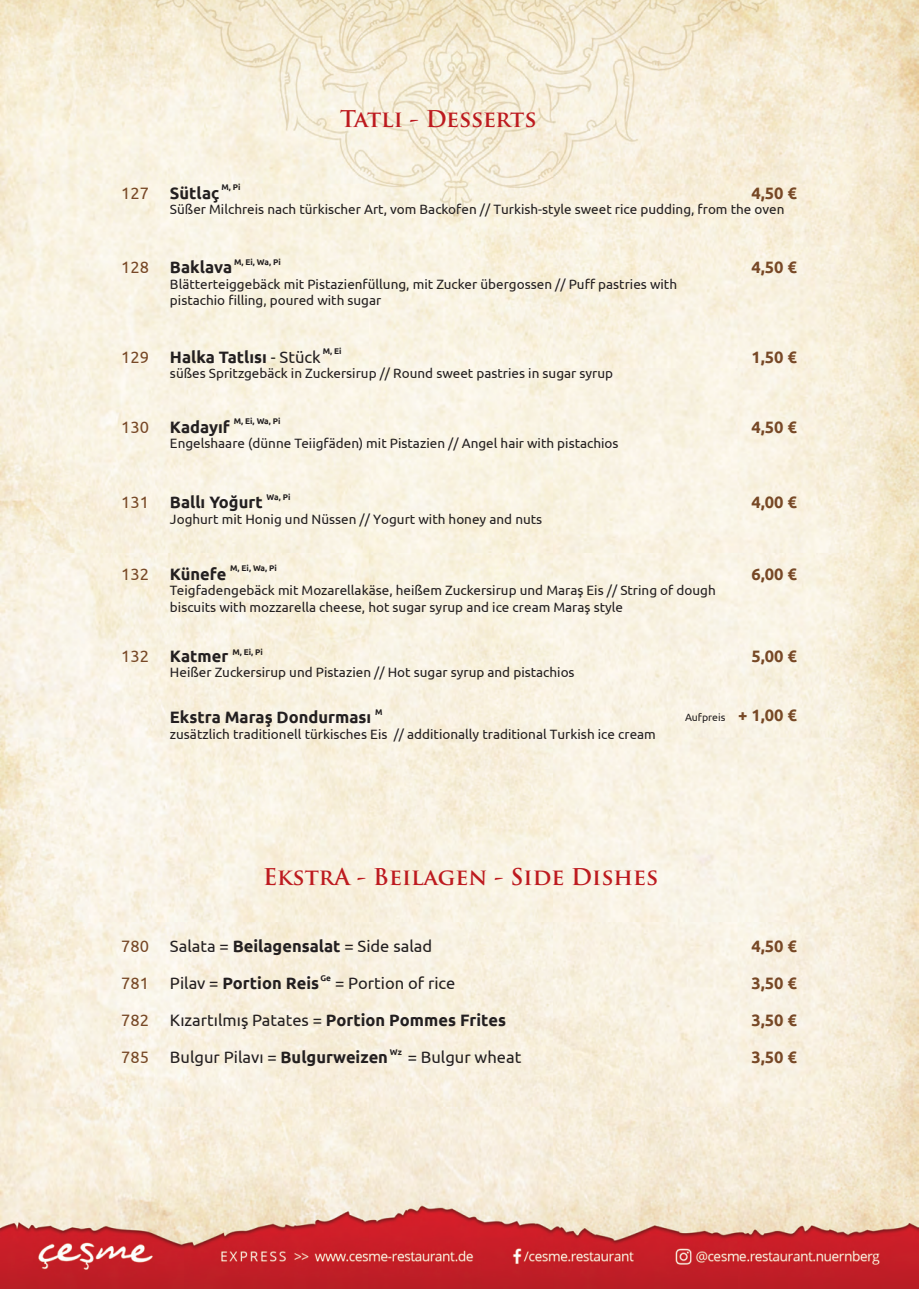
<style>
.page{position:relative;width:919px;height:1289px;background:#fff}
.page>*{position:absolute;margin:0;border:0;box-sizing:border-box;transform-origin:0 0}
.t1{font:700 22.5px "Trajan Pro";color:#bd1a1f}
.t2{font:700 22.5px "Trajan Pro";letter-spacing:-.02em;color:#bd1a1f}
.t3{font:16.5px "Ubuntu";color:#231f20}
.t4{font:700 16.5px "Ubuntu";color:#231f20}
.t5{font:700 16.5px "Ubuntu";color:#774826}
.t6{font:16.5px "Ubuntu";color:#774826}
.t7{font:13.5px/16.2px "Ubuntu";color:#231f20}
.t8{font:10.5px "Ubuntu";color:#231f20}
.t9{font:700 8.25px "Ubuntu";color:#231f20}
.s1{font-weight:400}
.s2{font-weight:700}
</style>
<div class="page">
<img style="left:0;top:0;width:918px;height:1288px">
<h1 class="t2" style="left:340px;top:105px;width:198px">Tatli - Desserts</h1>
<p class="t6" style="left:121px;top:183px;width:29px">127</p>
<p class="t9" style="left:221px;top:182px;width:21px">M, Pi</p>
<p class="t4" style="left:170px;top:183px;width:51px">Sütlaç</p>
<p class="t7" style="left:170px;top:201px;width:616px">Süßer Milchreis nach türkischer Art, vom Backofen // Turkish-style sweet rice pudding, from the oven</p>
<p class="t5" style="left:751px;top:183px;width:47px">4,50 €</p>
<p class="t6" style="left:121px;top:257px;width:29px">128</p>
<p class="t9" style="left:234px;top:257px;width:48px">M, Ei, Wa, Pi</p>
<p class="t4" style="left:170px;top:257px;width:64px">Baklava</p>
<p class="t7" style="left:170px;top:275px;width:508px">Blätterteiggebäck mit Pistazienfüllung, mit Zucker übergossen // Puff pastries with pistachio filling, poured with sugar</p>
<p class="t5" style="left:751px;top:257px;width:47px">4,50 €</p>
<p class="t6" style="left:121px;top:347px;width:29px">129</p>
<p class="t6" style="left:121px;top:416px;width:29px">130</p>
<p class="t9" style="left:323px;top:346px;width:20px">M, Ei</p>
<p class="t4" style="left:170px;top:347px;width:152px">Halka Tatlısı <span class="s1">- Stück</span></p>
<p class="t7" style="left:170px;top:365px;width:444px">süßes Spritzgebäck in Zuckersirup // Round sweet pastries in sugar syrup</p>
<p class="t9" style="left:234px;top:416px;width:48px">M, Ei, Wa, Pi</p>
<p class="t4" style="left:170px;top:416px;width:61px">Kadayıf</p>
<p class="t7" style="left:170px;top:435px;width:450px">Engelshaare (dünne Teiigfäden) mit Pistazien // Angel hair with pistachios</p>
<p class="t5" style="left:751px;top:347px;width:47px">1,50 €</p>
<p class="t5" style="left:751px;top:416px;width:47px">4,50 €</p>
<p class="t9" style="left:266px;top:492px;width:25px">Wa, Pi</p>
<p class="t4" style="left:170px;top:492px;width:94px">Ballı Yoğurt</p>
<p class="t7" style="left:170px;top:511px;width:374px">Joghurt mit Honig und Nüssen // Yogurt with honey and nuts</p>
<p class="t9" style="left:230px;top:563px;width:48px">M, Ei, Wa, Pi</p>
<p class="t6" style="left:121px;top:492px;width:29px">131</p>
<p class="t5" style="left:751px;top:492px;width:47px">4,00 €</p>
<p class="t4" style="left:170px;top:564px;width:58px">Künefe</p>
<p class="t7" style="left:170px;top:582px;width:547px">Teigfadengebäck mit Mozarellakäse, heißem Zuckersirup und Maraş Eis // String of dough biscuits with mozzarella cheese, hot sugar syrup and ice cream Maraş style</p>
<p class="t9" style="left:232px;top:647px;width:32px">M, Ei, Pi</p>
<p class="t6" style="left:121px;top:564px;width:29px">132</p>
<p class="t5" style="left:751px;top:564px;width:47px">6,00 €</p>
<p class="t6" style="left:121px;top:645px;width:29px">132</p>
<p class="t5" style="left:751px;top:645px;width:47px">5,00 €</p>
<p class="t4" style="left:170px;top:645px;width:60px">Katmer</p>
<p class="t7" style="left:170px;top:664px;width:406px">Heißer Zuckersirup und Pistazien // Hot sugar syrup and pistachios</p>
<p class="t9" style="left:375px;top:706px;width:9px">M</p>
<p class="t4" style="left:170px;top:707px;width:203px">Ekstra Maraş Dondurması</p>
<p class="t7" style="left:170px;top:725px;width:487px">zusätzlich traditionell türkisches Eis // additionally traditional Turkish ice cream</p>
<p class="t8" style="left:685px;top:711px;width:42px">Aufpreis</p>
<p class="t5" style="left:738px;top:705px;width:60px">+ 1,00 €</p>
<p class="t6" style="left:121px;top:936px;width:29px">780</p>
<p class="t6" style="left:121px;top:973px;width:29px">781</p>
<p class="t6" style="left:121px;top:1010px;width:29px">782</p>
<p class="t6" style="left:121px;top:1047px;width:29px">785</p>
<h1 class="t1" style="left:263px;top:862px;width:396px">EkstrA - Beılagen - Sıde Dıshes</h1>
<p class="t3" style="left:170px;top:936px;width:264px">Salata = <span class="s2">Beilagensalat</span> = Side salad</p>
<p class="t9" style="left:320px;top:973px;width:12px">Ge</p>
<p class="t3" style="left:170px;top:973px;width:287px">Pilav = <span class="s2">Portion Reis</span> = Portion of rice</p>
<p class="t3" style="left:170px;top:1010px;width:338px">Kızartılmış Patates = <span class="s2">Portion Pommes Frites</span></p>
<p class="t9" style="left:390px;top:1047px;width:13px">Wz</p>
<p class="t3" style="left:170px;top:1047px;width:353px">Bulgur Pilavı = <span class="s2">Bulgurweizen</span> = Bulgur wheat</p>
<p class="t5" style="left:751px;top:936px;width:47px">4,50 €</p>
<p class="t5" style="left:751px;top:973px;width:47px">3,50 €</p>
<p class="t5" style="left:751px;top:1010px;width:47px">3,50 €</p>
<p class="t5" style="left:751px;top:1047px;width:47px">3,50 €</p>
</div>
